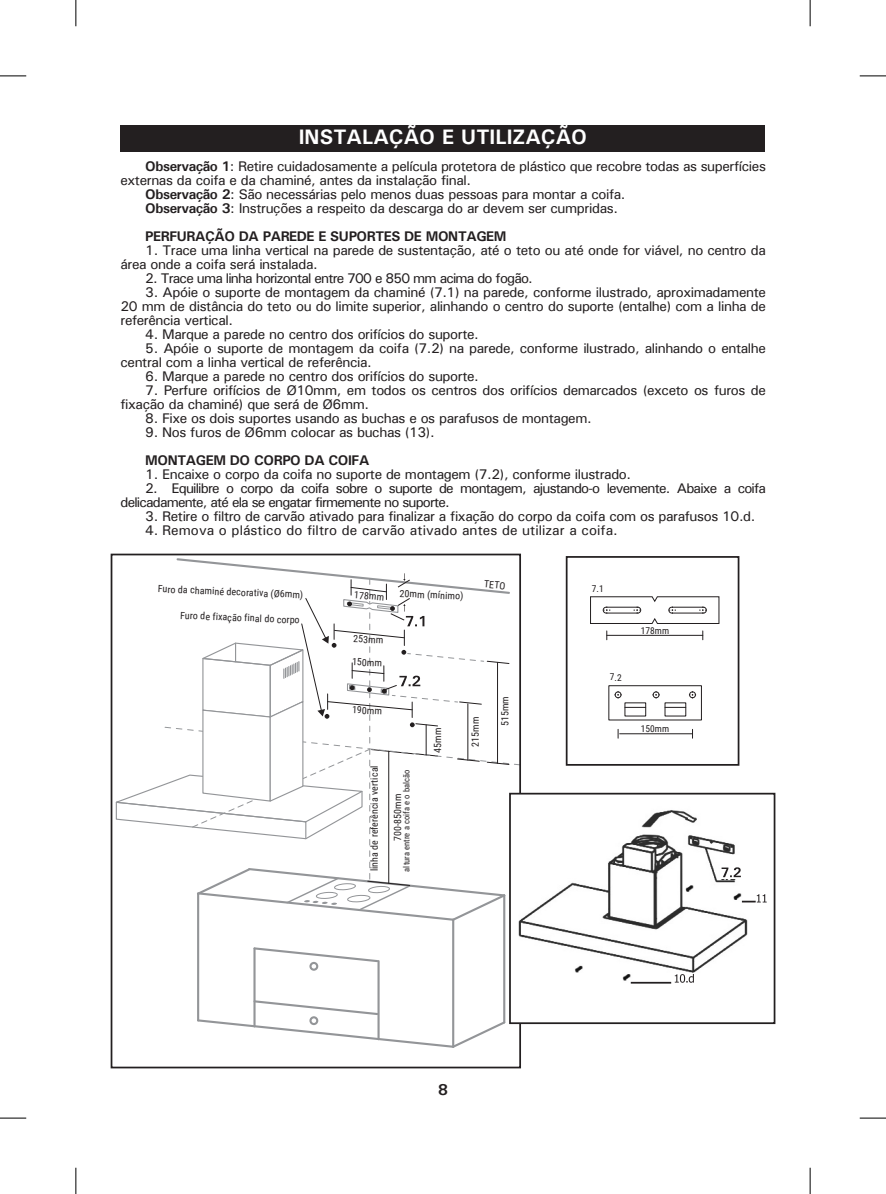
<style>
.page{position:relative;width:886px;height:1194px;background:#fff}
.page>*{position:absolute;margin:0;border:0;box-sizing:border-box;transform-origin:0 0}
.t1{font:700 21px "Univers";color:#fff}
.t2{font:700 15.75px "Univers";color:#231f20}
.t3{font:14px/14px "Univers";letter-spacing:-.03em;color:#231f20}
.t4{font:14px/14px "Univers";letter-spacing:-.06em;color:#231f20}
.t5{font:14px "Univers";color:#231f20}
.t6{font:700 14px "Univers";letter-spacing:-.03em;color:#231f20}
.t7{font:9.97px "Roboto Condensed";letter-spacing:.01em;color:#231f20}
.t8{font:9.45px "Roboto Condensed";letter-spacing:.01em;color:#231f20}
.t9{font:8.58px "Roboto Condensed";letter-spacing:.01em;color:#231f20}
.s1{font-weight:700}
.s2{font-size:9.45px}
</style>
<div class="page">
<svg style="left:590px;top:596px;width:129px;height:28px"></svg>
<hr style="left:607px;top:635px;width:96px;height:1px;background:#231f20">
<svg style="left:627px;top:707px;width:17px;height:1px"></svg>
<hr style="left:620px;top:733px;width:72px;height:1px;background:#231f20">
<div style="left:609px;top:685px;width:93px;height:35px;border:1px solid #231f20"></div>
<svg style="left:614px;top:692px;width:8px;height:6px"></svg>
<div style="left:615px;top:691px;width:6px;height:7px;border:1px solid #231f20;border-radius:50%"></div>
<svg style="left:652px;top:692px;width:8px;height:6px"></svg>
<div style="left:653px;top:691px;width:6px;height:7px;border:1px solid #231f20;border-radius:50%"></div>
<svg style="left:689px;top:691px;width:7px;height:7px"></svg>
<div style="left:689px;top:691px;width:7px;height:7px;border:1px solid #231f20;border-radius:50%"></div>
<svg style="left:667px;top:707px;width:17px;height:1px"></svg>
<div style="left:566px;top:556px;width:173px;height:209px;border:2px solid #231f20"></div>
<div style="left:121px;top:125px;width:644px;height:27px;background:#231f20"></div>
<hr style="left:503px;top:895px;width:2px;height:127px;background:#939598">
<hr style="left:452px;top:919px;width:2px;height:127px;background:#939598">
<hr style="left:197px;top:893px;width:2px;height:127px;background:#939598">
<hr style="left:253px;top:948px;width:3px;height:78px;background:#939598">
<hr style="left:377px;top:961px;width:3px;height:78px;background:#939598">
<svg style="left:253px;top:947px;width:127px;height:16px"></svg>
<svg style="left:197px;top:999px;width:309px;height:49px"></svg>
<div style="left:309px;top:1016px;width:9px;height:9px;border:2px solid #939598;border-radius:50%"></div>
<div style="left:309px;top:961px;width:9px;height:9px;border:2px solid #939598;border-radius:50%"></div>
<svg style="left:115px;top:557px;width:406px;height:365px"></svg>
<div style="left:510px;top:793px;width:264px;height:230px;background:#fff"></div>
<div style="left:509px;top:792px;width:266px;height:232px;border:2px solid #231f20"></div>
<img style="left:518px;top:810px;width:241px;height:172px">
<div style="left:720px;top:855px;width:40px;height:24px;background:#fff"></div>
<svg style="left:721px;top:867px;width:20px;height:10px"></svg>
<svg style="left:675px;top:973px;width:19px;height:9px"></svg>
<svg style="left:742px;top:894px;width:25px;height:8px"></svg>
<hr style="left:631px;top:981px;width:40px;height:2px;background:#231f20">
<svg style="left:0;top:76px;width:26px;height:1px"></svg>
<svg style="left:860px;top:76px;width:26px;height:1px"></svg>
<svg style="left:0;top:1117px;width:26px;height:1px"></svg>
<svg style="left:860px;top:1117px;width:26px;height:1px"></svg>
<svg style="left:76px;top:0;width:1px;height:26px"></svg>
<svg style="left:76px;top:1167px;width:1px;height:26px"></svg>
<svg style="left:810px;top:0;width:1px;height:26px"></svg>
<svg style="left:810px;top:1167px;width:1px;height:26px"></svg>
<p class="t1" style="left:299px;top:124px;width:290px">INSTALAÇÃO E UTILIZAÇÃO</p>
<p class="t3" style="left:121px;top:158px;width:647px;text-indent:25px"><span class="s1">Observação 1</span>: Retire cuidadosamente a película protetora de plástico que recobre todas as superfícies externas da coifa e da chaminé, antes da instalação final.</p>
<p class="t3" style="left:145px;top:186px;width:482px"><span class="s1">Observação 2</span>: São necessárias pelo menos duas pessoas para montar a coifa.</p>
<p class="t3" style="left:145px;top:200px;width:474px"><span class="s1">Observação 3</span>: Instruções a respeito da descarga do ar devem ser cumpridas.</p>
<p class="t6" style="left:145px;top:227px;width:363px">PERFURAÇÃO DA PAREDE E SUPORTES DE MONTAGEM</p>
<p class="t3" style="left:121px;top:242px;width:647px;text-indent:25px">1. Trace uma linha vertical na parede de sustentação, até o teto ou até onde for viável, no centro da área onde a coifa será instalada.</p>
<p class="t4" style="left:145px;top:270px;width:389px">2. Trace uma linha horizontal entre 700 e 850 mm acima do fogão.</p>
<p class="t3" style="left:121px;top:284px;width:647px;text-align:justify;text-indent:25px">3. Apóie o suporte de montagem da chaminé (7.1) na parede, conforme ilustrado, aproximadamente 20 mm de distância do teto ou do limite superior, alinhando o centro do suporte (entalhe) com a linha de referência vertical.</p>
<p class="t3" style="left:145px;top:326px;width:335px">4. Marque a parede no centro dos orifícios do suporte.</p>
<p class="t3" style="left:121px;top:340px;width:647px;text-indent:25px">5. Apóie o suporte de montagem da coifa (7.2) na parede, conforme ilustrado, alinhando o entalhe central com a linha vertical de referência.</p>
<p class="t3" style="left:145px;top:368px;width:335px">6. Marque a parede no centro dos orifícios do suporte.</p>
<p class="t3" style="left:121px;top:382px;width:647px;text-indent:25px">7. Perfure orifícios de Ø10mm, em todos os centros dos orifícios demarcados (exceto os furos de fixação da chaminé) que será de Ø6mm.</p>
<p class="t3" style="left:145px;top:410px;width:448px">8. Fixe os dois suportes usando as buchas e os parafusos de montagem.</p>
<p class="t3" style="left:145px;top:424px;width:291px">9. Nos furos de Ø6mm colocar as buchas (13).</p>
<p class="t6" style="left:145px;top:451px;width:226px">MONTAGEM DO CORPO DA COIFA</p>
<p class="t3" style="left:145px;top:466px;width:487px">1. Encaixe o corpo da coifa no suporte de montagem (7.2), conforme ilustrado.</p>
<p class="t4" style="left:121px;top:480px;width:647px;text-indent:25px">2. Equilibre o corpo da coifa sobre o suporte de montagem, ajustando-o levemente. Abaixe a coifa delicadamente, até ela se engatar firmemente no suporte.</p>
<p class="t3" style="left:145px;top:508px;width:612px">3. Retire o filtro de carvão ativado para finalizar a fixação do corpo da coifa com os parafusos 10.d.</p>
<p class="t5" style="left:145px;top:521px;width:474px">4. Remova o plástico do filtro de carvão ativado antes de utilizar a coifa.</p>
<p class="t8" style="left:145px;top:577px;width:140px;rotate:2deg">Furo da chaminé decorativa (Ø6mm)</p>
<p class="t8" style="left:375px;top:581px;width:62px;rotate:2deg">20mm (mínimo)</p>
<p class="t7" style="left:158px;top:582px;width:147px;rotate:2deg">Furo da chaminé decorativa (Ø6mm)</p>
<p class="t7" style="left:400px;top:586px;width:65px;rotate:2deg">20mm (mínimo)</p>
<p class="t7" style="left:355px;top:587px;width:31px;rotate:5deg">178mm</p>
<p class="t7" style="left:181px;top:608px;width:121px;rotate:2deg">Furo de fixação final do corpo</p>
<p class="t7" style="left:354px;top:631px;width:31px;rotate:2deg">253mm</p>
<p class="t7" style="left:352px;top:654px;width:31px;rotate:2deg">150mm</p>
<p class="t7" style="left:352px;top:702px;width:31px;rotate:2deg">190mm</p>
<p class="t7" style="left:367px;top:871px;width:107px;rotate:-90deg">linha de referência vertical</p>
<p class="t8" style="left:366px;top:823px;width:47px;rotate:-90deg">700-850mm</p>
<p class="t9" style="left:400px;top:871px;width:104px;rotate:-90deg">altura entre a coifa e o balcão</p>
<p class="t7" style="left:391px;top:841px;width:49px;rotate:-90deg">700-850mm</p>
<p class="t7" style="left:430px;top:753px;width:27px;rotate:-90deg">45mm</p>
<p class="t7" style="left:485px;top:576px;width:23px;rotate:6deg">TETO</p>
<p class="t7" style="left:468px;top:747px;width:63px;rotate:-90deg">215mm <span class="s2">487mm</span></p>
<p class="t7" style="left:498px;top:726px;width:32px;rotate:-90deg">515mm</p>
<p class="t8" style="left:592px;top:582px;width:14px">7.1</p>
<p class="t8" style="left:610px;top:670px;width:14px">7.2</p>
<p class="t8" style="left:641px;top:624px;width:30px">178mm</p>
<p class="t8" style="left:641px;top:722px;width:30px">150mm</p>
<p class="t2" style="left:438px;top:1080px;width:11px">8</p>
</div>
